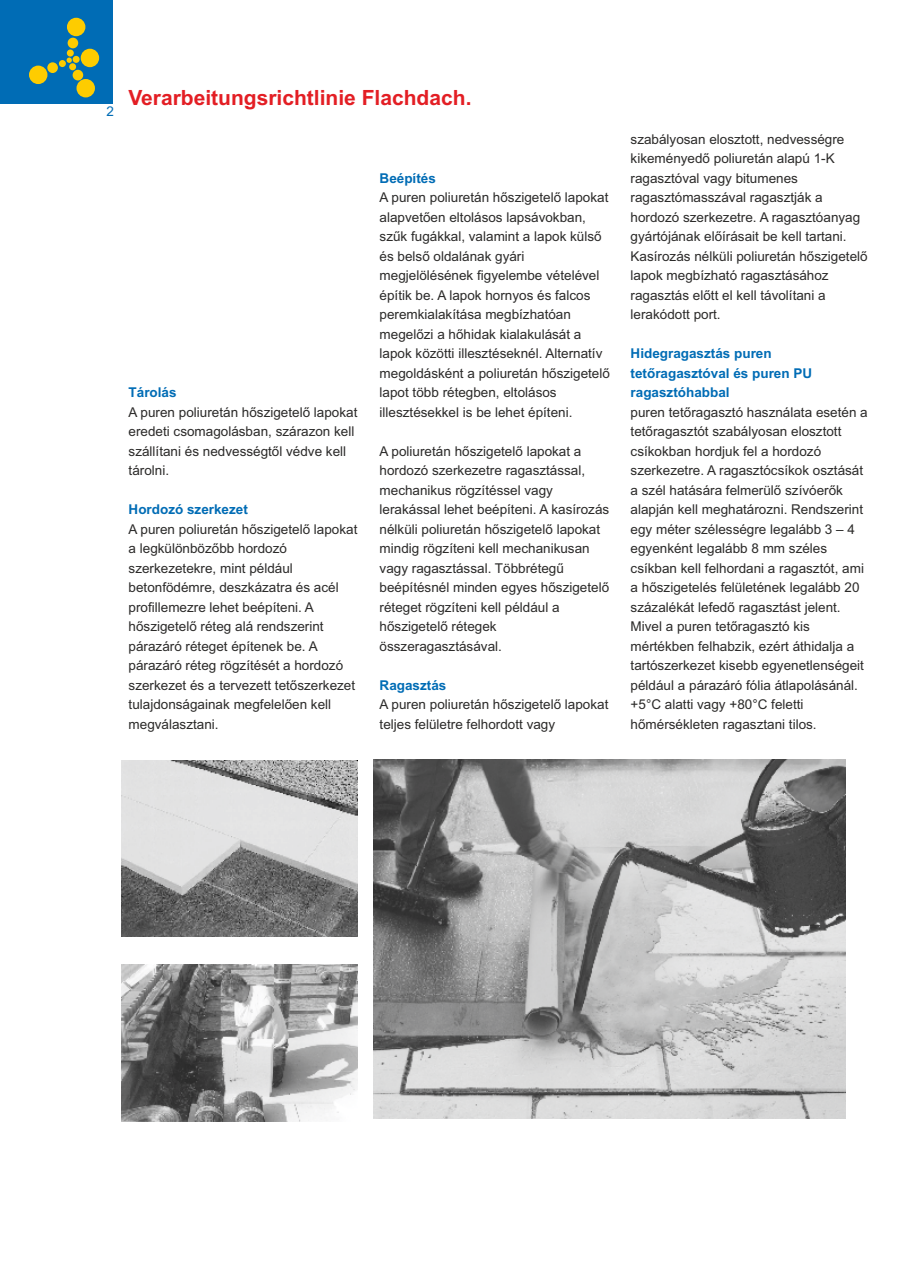
<style>
.page{position:relative;width:910px;height:1280px;background:#fff}
.page>*{position:absolute;margin:0;border:0;box-sizing:border-box;transform-origin:0 0}
.t1{font:700 21px "Arial";color:#e31e24}
.t2{font:13.5px/19.5px "Arial";color:#2b2a29}
.t3{font:700 13.5px/19.5px "Arial";color:#006cb5}
.t4{font:13.5px "Arial";color:#006cb5}
</style>
<div class="page">
<div style="left:1px;top:0;width:112px;height:104px;background:#006cb5"></div>
<div style="left:29px;top:66px;width:18px;height:18px;background:#fecc00;border-radius:50%"></div>
<div style="left:81px;top:49px;width:18px;height:18px;background:#fecc00;border-radius:50%"></div>
<div style="left:77px;top:79px;width:18px;height:18px;background:#fecc00;border-radius:50%"></div>
<div style="left:67px;top:18px;width:18px;height:18px;background:#fecc00;border-radius:50%"></div>
<div style="left:47px;top:62px;width:11px;height:11px;background:#fecc00;border-radius:50%"></div>
<div style="left:73px;top:70px;width:10px;height:10px;background:#fecc00;border-radius:50%"></div>
<div style="left:68px;top:38px;width:10px;height:10px;background:#fecc00;border-radius:50%"></div>
<div style="left:67px;top:50px;width:7px;height:7px;background:#fecc00;border-radius:50%"></div>
<div style="left:73px;top:56px;width:7px;height:7px;background:#fecc00;border-radius:50%"></div>
<div style="left:59px;top:60px;width:7px;height:7px;background:#fecc00;border-radius:50%"></div>
<div style="left:69px;top:63px;width:7px;height:7px;background:#fecc00;border-radius:50%"></div>
<svg style="left:67px;top:58px;width:5px;height:5px"></svg>
<img style="left:122px;top:760px;width:236px;height:176px">
<img style="left:122px;top:964px;width:236px;height:157px">
<img style="left:373px;top:760px;width:473px;height:359px">
<p class="t4" style="left:107px;top:107px;width:9px">2</p>
<h1 class="t1" style="left:128px;top:89px;width:345px">Verarbeitungsrichtlinie Flachdach.</h1>
<p class="t3" style="left:129px;top:384px;width:50px">Tárolás</p>
<p class="t2" style="left:129px;top:403px;width:230px">A puren poliuretán hőszigetelő lapokat eredeti csomagolásban, szárazon kell szállítani és nedvességtől védve kell tárolni.</p>
<p class="t3" style="left:129px;top:501px;width:121px">Hordozó szerkezet</p>
<p class="t2" style="left:129px;top:520px;width:230px">A puren poliuretán hőszigetelő lapokat a legkülönbözőbb hordozó szerkezetekre, mint például betonfödémre, deszkázatra és acél profillemezre lehet beépíteni. A hőszigetelő réteg alá rendszerint párazáró réteget építenek be. A párazáró réteg rögzítését a hordozó szerkezet és a tervezett tetőszerkezet tulajdonságainak megfelelően kell megválasztani.</p>
<p class="t3" style="left:380px;top:169px;width:58px">Beépítés</p>
<p class="t2" style="left:380px;top:189px;width:232px">A puren poliuretán hőszigetelő lapokat alapvetően eltolásos lapsávokban, szűk fugákkal, valamint a lapok külső és belső oldalának gyári megjelölésének figyelembe vételével építik be. A lapok hornyos és falcos peremkialakítása megbízhatóan megelőzi a hőhidak kialakulását a lapok közötti illesztéseknél. Alternatív megoldásként a poliuretán hőszigetelő lapot több rétegben, eltolásos illesztésekkel is be lehet építeni.</p>
<p class="t2" style="left:380px;top:442px;width:231px">A poliuretán hőszigetelő lapokat a hordozó szerkezetre ragasztással, mechanikus rögzítéssel vagy lerakással lehet beépíteni. A kasírozás nélküli poliuretán hőszigetelő lapokat mindig rögzíteni kell mechanikusan vagy ragasztással. Többrétegű beépítésnél minden egyes hőszigetelő réteget rögzíteni kell például a hőszigetelő rétegek összeragasztásával.</p>
<p class="t3" style="left:380px;top:676px;width:68px">Ragasztás</p>
<p class="t2" style="left:380px;top:696px;width:230px">A puren poliuretán hőszigetelő lapokat teljes felületre felhordott vagy</p>
<p class="t2" style="left:631px;top:130px;width:239px">szabályosan elosztott, nedvességre kikeményedő poliuretán alapú 1-K ragasztóval vagy bitumenes ragasztómasszával ragasztják a hordozó szerkezetre. A ragasztóanyag gyártójának előírásait be kell tartani.<br>Kasírozás nélküli poliuretán hőszigetelő lapok megbízható ragasztásához ragasztás előtt el kell távolítani a lerakódott port.</p>
<p class="t3" style="left:631px;top:345px;width:183px">Hidegragasztás puren tetőragasztóval és puren PU ragasztóhabbal</p>
<p class="t2" style="left:631px;top:403px;width:239px">puren tetőragasztó használata esetén a tetőragasztót szabályosan elosztott csíkokban hordjuk fel a hordozó szerkezetre. A ragasztócsíkok osztását a szél hatására felmerülő szívóerők alapján kell meghatározni. Rendszerint egy méter szélességre legalább 3 – 4 egyenként legalább 8 mm széles csíkban kell felhordani a ragasztót, ami a hőszigetelés felületének legalább 20 százalékát lefedő ragasztást jelent.<br>Mivel a puren tetőragasztó kis mértékben felhabzik, ezért áthidalja a tartószerkezet kisebb egyenetlenségeit például a párazáró fólia átlapolásánál. +5°C alatti vagy +80°C feletti hőmérsékleten ragasztani tilos.</p>
</div>
